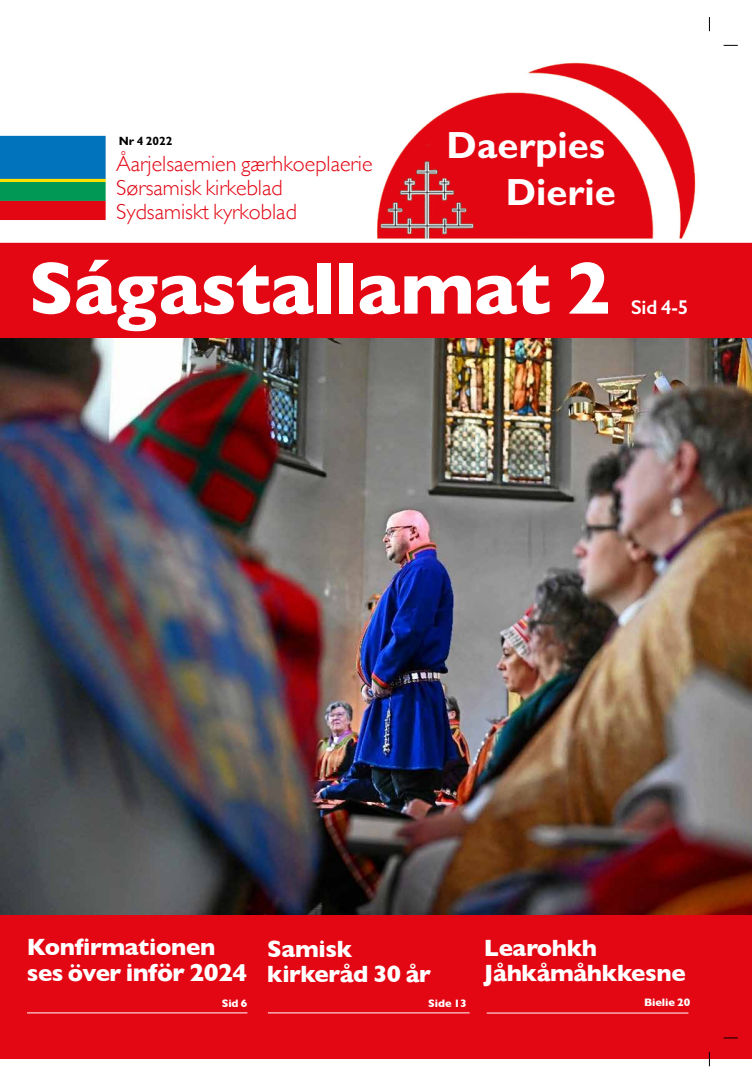
<style>
.page{position:relative;width:752px;height:1089px;background:#fff}
.page>*{position:absolute;margin:0;border:0;box-sizing:border-box;transform-origin:0 0}
.t1{font:700 75px "Gill Sans";letter-spacing:-.01em;color:#fff}
.t2{font:700 38px "Gill Sans Std";color:#fff}
.t3{font:700 25px "Gill Sans";letter-spacing:-.02em;color:#fff}
.t4{font:700 24px/25px "Gill Sans";letter-spacing:-.015em;color:#fff}
.t5{font:300 22px/24px "Gill Sans";color:#e30613}
.t6{font:600 20px "Gill Sans";color:#fff}
.t7{font:700 12px "Gill Sans Std";color:#000}
.t8{font:700 11px "Gill Sans";letter-spacing:-.01em;color:#fff}
.s1{font-size:24px}
</style>
<div class="page">
<div style="left:0;top:247px;width:751px;height:94px;background:#e30613"></div>
<div style="left:0;top:904px;width:751px;height:155px;background:#e30613"></div>
<hr style="left:486px;top:1012px;width:202px;height:1px;background:#fff">
<hr style="left:268px;top:1012px;width:201px;height:1px;background:#fff">
<hr style="left:27px;top:1012px;width:220px;height:1px;background:#fff">
<div style="left:0;top:243px;width:751px;height:5px;background:#e30613"></div>
<svg style="left:708px;top:17px;width:1px;height:14px"></svg>
<img style="left:377px;top:62px;width:319px;height:176px">
<svg style="left:723px;top:45px;width:14px;height:1px"></svg>
<div style="left:0;top:200px;width:106px;height:20px;background:#e30613"></div>
<div style="left:0;top:182px;width:106px;height:19px;background:#009854"></div>
<hr style="left:0;top:178px;width:106px;height:4px;background:#fddf00">
<div style="left:0;top:136px;width:106px;height:43px;background:#0073bc"></div>
<svg style="left:723px;top:1037px;width:14px;height:1px"></svg>
<svg style="left:708px;top:1052px;width:1px;height:14px"></svg>
<img style="left:0;top:338px;width:751px;height:576px">
<h2 class="t2" style="left:446px;top:123px;width:160px">Daerpies</h2>
<p class="t7" style="left:119px;top:134px;width:55px">Nr 4 2022</p>
<p class="t5" style="left:116px;top:151px;width:258px">Åarjelsaemien gærhkoeplaerie<br>Sørsamisk kirkeblad<br>Sydsamiskt kyrkoblad</p>
<h1 class="t1" style="left:28px;top:229px;width:583px">Ságastallamat 2</h1>
<h2 class="t2" style="left:505px;top:170px;width:112px">Dierie</h2>
<p class="t6" style="left:630px;top:295px;width:59px">Sid 4-5</p>
<p class="t4" style="left:27px;top:933px;width:190px">Konfirmationen</p>
<p class="t3" style="left:27px;top:952px;width:222px"><span class="s1">ses över</span> inför 2024</p>
<p class="t8" style="left:222px;top:994px;width:27px">Sid 6</p>
<p class="t4" style="left:267px;top:935px;width:165px">Samisk kirkeråd 30 år</p>
<p class="t8" style="left:428px;top:994px;width:40px">Side 13</p>
<p class="t4" style="left:483px;top:934px;width:203px">Learohkh<br>Jåhkåmåhkkesne</p>
<p class="t8" style="left:643px;top:993px;width:48px">Bielie 20</p>
</div>
